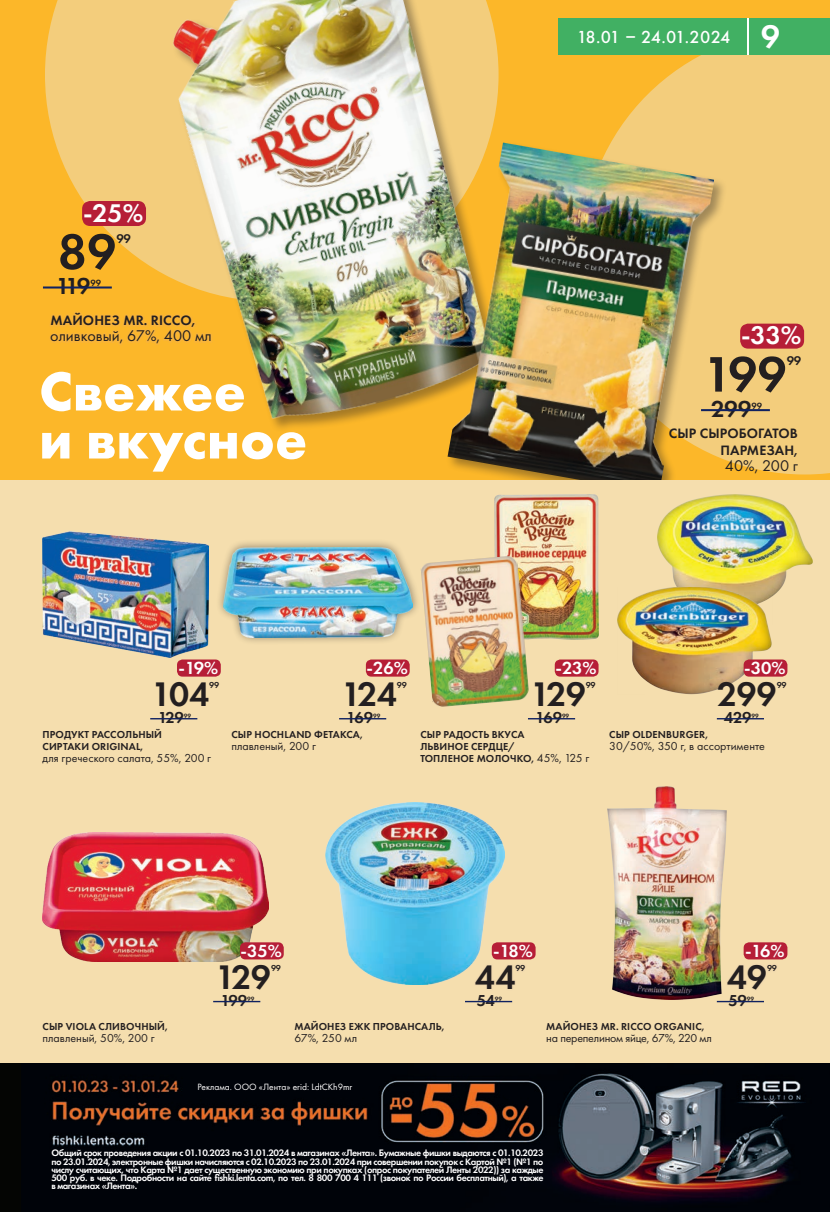
<style>
.page{position:relative;width:830px;height:1212px;background:#fff}
.page>*{position:absolute;margin:0;border:0;box-sizing:border-box;transform-origin:0 0}
.t1{font:700 57.3px/48px "Futura PT";color:#fff}
.BIG_PRICE_21{font:600 51.6px "Futura PT";color:#231f20}
.BIG_PRICE_21-2{font:600 35.4px "Futura PT";letter-spacing:-.025em;color:#231f20}
.t2{font:600 33.9px "Futura PT";color:#fff}
.XX__21{font:600 26.55px "Futura PT";color:#fff}
.OLD_PRICE_2021_20mm{font:600 24px "Futura PT";letter-spacing:-.06em;color:#231f20}
.XX__21-2{font:600 18.15px "Futura PT";letter-spacing:-.01em;color:#fff}
.t3{font:500 18.15px "Futura PT";letter-spacing:-.05em;color:#fff}
.OLD_PRICE_2021_20mm-2{font:600 16.5px "Futura PT";letter-spacing:-.025em;color:#231f20}
.DESCRIPTION{font:16.05px "Futura PT";color:#231f20}
.t4{font:600 14.1px/16px "Futura PT";letter-spacing:.01em;color:#231f20;text-align:right}
.BIG_PRICE_21-3{font:600 13.05px "Futura PT";color:#231f20}
.DESCRIPTION-2{font:12px "Futura PT";color:#231f20}
.DESCRIPTION-3{font:12px "Futura PT";letter-spacing:-.02em;color:#231f20}
.t5{font:600 10.5px/12px "Futura PT";letter-spacing:.01em;color:#231f20}
.PICTURES{font:600 9.75px/8.2px "Futura PT";letter-spacing:-.045em;color:#fff;text-align:justify}
.t6{font:9.45px "Futura PT";color:#fff}
.OLD_PRICE_2021_20mm-3{font:600 9.3px "Futura PT";color:#231f20}
.BIG_PRICE_21-4{font:600 9px "Futura PT";letter-spacing:-.03em;color:#231f20}
.OLD_PRICE_2021_20mm-4{font:600 6.45px "Futura PT";color:#231f20}
.s1{font-weight:400;font-size:12px}
</style>
<div class="page">
<div style="left:0;top:0;width:829px;height:481px;background:#fcb729"></div>
<svg style="left:45px;top:0;width:113px;height:289px;fill:#f3cd7c"></svg>
<img style="left:158px;top:0;width:341px;height:429px">
<svg style="left:612px;top:55px;width:217px;height:419px;background:#f3cb76"></svg>
<div style="left:446px;top:141px;width:281px;height:366px;background:#231f20;opacity:.4"></div>
<img style="left:447px;top:142px;width:267px;height:339px">
<div style="left:82px;top:201px;width:64px;height:25px;background:#b61e37;border-radius:8px"></div>
<hr style="left:43px;top:286px;width:69px;height:2px;background:#102261">
<svg style="left:50px;top:309px;width:164px;height:40px"></svg>
<div style="left:739px;top:324px;width:64px;height:25px;background:#b61e37;border-radius:8px"></div>
<hr style="left:700px;top:409px;width:69px;height:2px;background:#102261">
<div style="left:0;top:481px;width:829px;height:731px;background:#f5deae"></div>
<div style="left:0;top:1063px;width:829px;height:149px;background:#040503"></div>
<img style="left:51px;top:1073px;width:755px;height:131px">
<img style="left:325px;top:802px;width:179px;height:182px">
<div style="left:491px;top:942px;width:44px;height:17px;background:#b61e37;border-radius:6px"></div>
<svg style="left:472px;top:961px;width:32px;height:23px"></svg>
<hr style="left:465px;top:1001px;width:47px;height:1px;background:#102261">
<img style="left:43px;top:531px;width:165px;height:126px">
<div style="left:215px;top:539px;width:206px;height:107px;background:#231f20;opacity:.5"></div>
<img style="left:224px;top:547px;width:181px;height:90px">
<img style="left:43px;top:833px;width:225px;height:128px">
<div style="left:480px;top:485px;width:130px;height:168px;background:#231f20;opacity:.5"></div>
<img style="left:405px;top:545px;width:137px;height:175px">
<div style="left:643px;top:483px;width:182px;height:140px;background:#231f20;opacity:.5"></div>
<div style="left:603px;top:575px;width:182px;height:134px;background:#231f20;opacity:.5"></div>
<div style="left:592px;top:777px;width:147px;height:237px;background:#231f20;opacity:.5"></div>
<div style="left:240px;top:942px;width:43px;height:17px;background:#b61e37;border-radius:6px"></div>
<hr style="left:213px;top:1001px;width:47px;height:1px;background:#102261">
<div style="left:743px;top:942px;width:44px;height:17px;background:#b61e37;border-radius:6px"></div>
<svg style="left:724px;top:961px;width:15px;height:33px"></svg>
<hr style="left:716px;top:1001px;width:47px;height:1px;background:#102261">
<div style="left:177px;top:659px;width:44px;height:18px;background:#b61e37;border-radius:6px"></div>
<hr style="left:150px;top:718px;width:47px;height:1px;background:#102261">
<div style="left:366px;top:659px;width:43px;height:18px;background:#b61e37;border-radius:6px"></div>
<hr style="left:339px;top:718px;width:47px;height:1px;background:#102261">
<div style="left:554px;top:659px;width:44px;height:18px;background:#b61e37;border-radius:6px"></div>
<hr style="left:527px;top:718px;width:48px;height:1px;background:#102261">
<div style="left:743px;top:659px;width:44px;height:18px;background:#b61e37;border-radius:6px"></div>
<hr style="left:716px;top:718px;width:47px;height:1px;background:#102261">
<div style="left:558px;top:18px;width:271px;height:37px;background:#41b063"></div>
<hr style="left:747px;top:18px;width:1px;height:37px;background:#fff">
<p class="XX__21" style="left:83px;top:196px;width:62px">-25%</p>
<p class="BIG_PRICE_21" style="left:58px;top:219px;width:60px">89</p>
<p class="BIG_PRICE_21-3" style="left:116px;top:230px;width:16px">99</p>
<p class="OLD_PRICE_2021_20mm" style="left:56px;top:271px;width:36px">119</p>
<p class="OLD_PRICE_2021_20mm-3" style="left:90px;top:277px;width:12px">99</p>
<p class="t4" style="left:50px;top:312px;width:146px">МАЙОНЕЗ MR. RICCO,</p>
<p class="DESCRIPTION" style="left:50px;top:326px;width:163px">оливковый, 67%, 400 мл</p>
<p class="t1" style="left:39px;top:366px;width:270px">Свежее<br>и вкусное</p>
<p class="t3" style="left:576px;top:26px;width:155px">18.01 – 24.01.2024</p>
<p class="t2" style="left:760px;top:15px;width:21px">9</p>
<p class="XX__21" style="left:740px;top:319px;width:62px">-33%</p>
<p class="BIG_PRICE_21" style="left:703px;top:342px;width:85px">199</p>
<p class="BIG_PRICE_21-3" style="left:786px;top:353px;width:16px">99</p>
<p class="OLD_PRICE_2021_20mm" style="left:710px;top:394px;width:42px">299</p>
<p class="OLD_PRICE_2021_20mm-3" style="left:751px;top:400px;width:12px">99</p>
<p class="t4" style="left:668px;top:425px;width:131px">СЫР СЫРОБОГАТОВ<br>ПАРМЕЗАН,</p>
<p class="DESCRIPTION" style="left:724px;top:456px;width:75px">40%, 200 г</p>
<p class="XX__21-2" style="left:178px;top:656px;width:41px">-19%</p>
<p class="XX__21-2" style="left:366px;top:656px;width:43px">-26%</p>
<p class="XX__21-2" style="left:555px;top:656px;width:43px">-23%</p>
<p class="XX__21-2" style="left:743px;top:656px;width:43px">-30%</p>
<p class="BIG_PRICE_21-2" style="left:151px;top:672px;width:59px">104</p>
<p class="BIG_PRICE_21-4" style="left:209px;top:679px;width:11px">99</p>
<p class="BIG_PRICE_21-2" style="left:341px;top:672px;width:57px">124</p>
<p class="BIG_PRICE_21-4" style="left:397px;top:679px;width:11px">99</p>
<p class="BIG_PRICE_21-2" style="left:530px;top:672px;width:57px">129</p>
<p class="BIG_PRICE_21-4" style="left:585px;top:679px;width:11px">99</p>
<p class="BIG_PRICE_21-2" style="left:716px;top:672px;width:61px">299</p>
<p class="BIG_PRICE_21-4" style="left:776px;top:679px;width:11px">99</p>
<p class="OLD_PRICE_2021_20mm-2" style="left:158px;top:707px;width:27px">129</p>
<p class="OLD_PRICE_2021_20mm-4" style="left:184px;top:712px;width:9px">99</p>
<p class="OLD_PRICE_2021_20mm-2" style="left:346px;top:707px;width:28px">169</p>
<p class="OLD_PRICE_2021_20mm-4" style="left:373px;top:712px;width:9px">99</p>
<p class="OLD_PRICE_2021_20mm-2" style="left:535px;top:707px;width:28px">169</p>
<p class="OLD_PRICE_2021_20mm-4" style="left:561px;top:712px;width:9px">99</p>
<p class="OLD_PRICE_2021_20mm-2" style="left:723px;top:707px;width:29px">429</p>
<p class="OLD_PRICE_2021_20mm-4" style="left:751px;top:712px;width:9px">99</p>
<p class="t5" style="left:43px;top:728px;width:121px">ПРОДУКТ РАССОЛЬНЫЙ<br>СИРТАКИ ORIGINAL,</p>
<p class="DESCRIPTION-2" style="left:43px;top:750px;width:170px">для греческого салата, 55%, 200 г</p>
<p class="t5" style="left:231px;top:728px;width:133px">СЫР HOCHLAND ФЕТАКСА,</p>
<p class="DESCRIPTION-2" style="left:231px;top:738px;width:86px">плавленый, 200 г</p>
<p class="t5" style="left:420px;top:728px;width:170px">СЫР РАДОСТЬ ВКУСА<br>ЛЬВИНОЕ СЕРДЦЕ/<br>ТОПЛЕНОЕ МОЛОЧКО, <span class="s1">45%, 125 г</span></p>
<p class="t5" style="left:609px;top:728px;width:100px">СЫР OLDENBURGER,</p>
<p class="DESCRIPTION-2" style="left:609px;top:738px;width:157px">30/50%, 350 г, в ассортименте</p>
<p class="XX__21-2" style="left:240px;top:939px;width:43px">-35%</p>
<p class="XX__21-2" style="left:493px;top:939px;width:41px">-18%</p>
<p class="XX__21-2" style="left:744px;top:939px;width:41px">-16%</p>
<p class="BIG_PRICE_21-2" style="left:215px;top:955px;width:57px">129</p>
<p class="BIG_PRICE_21-4" style="left:271px;top:962px;width:11px">99</p>
<p class="BIG_PRICE_21-2" style="left:474px;top:955px;width:42px">44</p>
<p class="BIG_PRICE_21-4" style="left:515px;top:962px;width:11px">99</p>
<p class="BIG_PRICE_21-2" style="left:726px;top:955px;width:42px">49</p>
<p class="BIG_PRICE_21-4" style="left:766px;top:962px;width:11px">99</p>
<p class="OLD_PRICE_2021_20mm-2" style="left:220px;top:990px;width:28px">199</p>
<p class="OLD_PRICE_2021_20mm-4" style="left:247px;top:994px;width:9px">99</p>
<p class="OLD_PRICE_2021_20mm-2" style="left:476px;top:990px;width:20px">54</p>
<p class="OLD_PRICE_2021_20mm-4" style="left:494px;top:994px;width:9px">99</p>
<p class="OLD_PRICE_2021_20mm-2" style="left:728px;top:990px;width:20px">59</p>
<p class="OLD_PRICE_2021_20mm-4" style="left:746px;top:994px;width:9px">99</p>
<p class="t5" style="left:43px;top:1020px;width:127px">СЫР VIOLA СЛИВОЧНЫЙ,</p>
<p class="DESCRIPTION-2" style="left:43px;top:1031px;width:114px">плавленый, 50%, 200 г</p>
<p class="t5" style="left:294px;top:1020px;width:151px">МАЙОНЕЗ ЕЖК ПРОВАНСАЛЬ,</p>
<p class="DESCRIPTION-2" style="left:294px;top:1031px;width:64px">67%, 250 мл</p>
<p class="t6" style="left:197px;top:1081px;width:156px">Реклама. ООО «Лента» erid: LdtCKh9mr</p>
<p class="t5" style="left:546px;top:1020px;width:160px">МАЙОНЕЗ MR. RICCO ORGANIC,</p>
<p class="DESCRIPTION-3" style="left:546px;top:1031px;width:167px">на перепелином яйце, 67%, 220 мл</p>
<p class="PICTURES" style="left:51px;top:1149px;width:493px">Общий срок проведения акции с 01.10.2023 по 31.01.2024 в магазинах «Лента». Бумажные фишки выдаются с 01.10.2023 по 23.01.2024, электронные фишки начисляются с 02.10.2023 по 23.01.2024 при совершении покупок с Картой №1 (№1 по числу считающих, что Карта №1 дает существенную экономию при покупках (опрос покупателей Ленты 2022)) за каждые 500 руб. в чеке. Подробности на сайте fishki.lenta.com, по тел. 8 800 700 4 111 (звонок по России бесплатный), а также в магазинах «Лента».</p>
</div>
